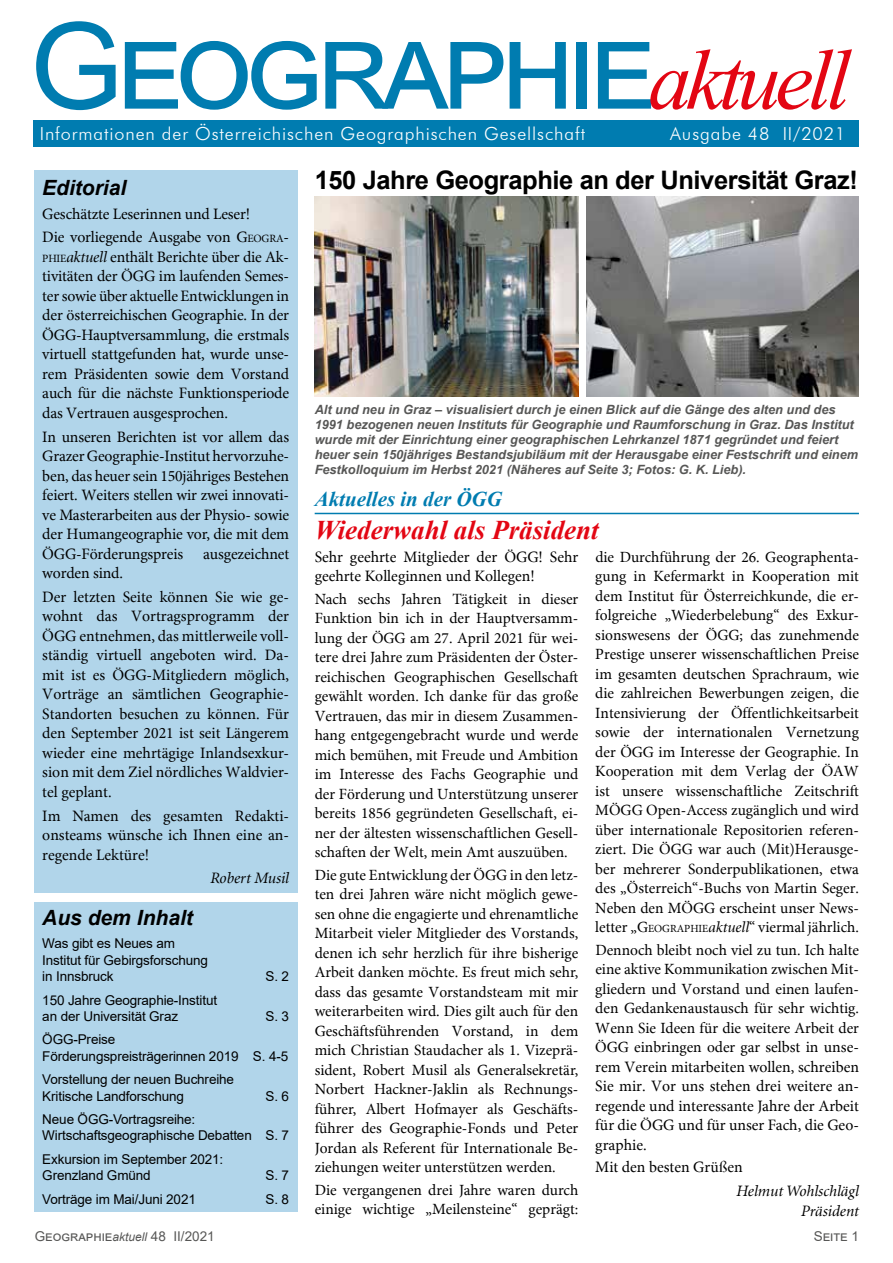
<style>
.page{position:relative;width:893px;height:1263px;background:#fff}
.page>*{position:absolute;margin:0;border:0;box-sizing:border-box;transform-origin:0 0}
.t1{font:120px "Arial";letter-spacing:-.06em;color:#007cb0}
.t2{font:italic 700 27px "Times New Roman";color:#e30613}
.t3{font:700 25.5px "Arial";letter-spacing:-.015em;color:#000}
.t4{font:italic 700 21px "Arial";color:#000}
.t5{font:italic 700 21px "Times New Roman";color:#007cb0}
.t6{font:300 18px "Futura BT";letter-spacing:.05em;color:#fff}
.t7{font:15.75px/19.5px "Minion";color:#000;text-align:justify}
.t8{font:italic 15.75px/19.8px "Minion";color:#000;text-align:right}
.t9{font:15.45px/19.5px "Minion";color:#000;text-align:justify}
.t10{font:13.5px/16.5px "Arial";letter-spacing:-.01em;color:#000}
.t11{font:13.5px "Arial";color:#575756}
.t12{font:italic 700 12.75px/15px "Arial";color:#575756}
.s1{font-family:"Times New Roman";font-style:italic;font-size:85.5px;color:#e30613}
.s2{font-style:inherit}
.s3{font-size:10.95px}
.s4{font-style:italic}
.s5{font-style:italic;font-size:12px}
.s6{font-size:10.8px}
.s7{font-size:15.75px}
</style>
<div class="page">
<div style="left:34px;top:171px;width:264px;height:722px;background:#b1d5ea"></div>
<div style="left:34px;top:120px;width:825px;height:27px;background:#007cb0"></div>
<div style="left:34px;top:902px;width:264px;height:310px;background:#b1d5ea"></div>
<hr style="left:315px;top:513px;width:544px;height:1px;background:#007cb0">
<img style="left:315px;top:197px;width:263px;height:200px">
<img style="left:587px;top:197px;width:272px;height:200px">
<h1 class="t1" style="left:30px;top:-16px;width:822px">Geographie<span class="s1">aktuell</span></h1>
<p class="t6" style="left:40px;top:122px;width:547px">Informationen der Österreichischen Geographischen Gesellschaft</p>
<p class="t6" style="left:670px;top:122px;width:177px">Ausgabe 48 II/2021</p>
<h3 class="t4" style="left:42px;top:173px;width:86px">Editorial</h3>
<p class="t7" style="left:42px;top:201px;width:248px;line-height:23.7px">Geschätzte Leserinnen und Leser!<br>Die vorliegende Ausgabe von <span class="s2">G</span><span class="s3">EOGRA</span><span class="s2">-</span></p>
<p class="t7" style="left:42px;top:247px;width:248px"><span class="s3">PHIE</span><span class="s4">aktuell</span> enthält Berichte über die Ak&shy;tivitäten der ÖGG im laufenden Semes&shy;ter sowie über aktuelle Entwicklungen in der österreichischen Geographie. In der ÖGG-Hauptversammlung, die erstmals virtuell stattgefunden hat, wurde unse&shy;rem Präsidenten sowie dem Vorstand auch für die nächste Funktionsperiode das Vertrauen ausgesprochen.</p>
<p class="t7" style="left:42px;top:427px;width:248px">In unseren Berichten ist vor allem das Grazer Geographie-Institut hervorzuhe&shy;ben, das heuer sein 150jähriges Bestehen feiert. Weiters stellen wir zwei innovati&shy;ve Masterarbeiten aus der Physio- sowie der Humangeographie vor, die mit dem ÖGG-Förderungspreis</p>
<p class="t7" style="left:203px;top:544px;width:87px">ausgezeichnet</p>
<p class="t7" style="left:42px;top:561px;width:248px;line-height:23.7px">worden sind.<br>Der letzten Seite können Sie wie ge-</p>
<p class="t7" style="left:42px;top:606px;width:248px">wohnt das Vortragsprogramm der ÖGG entnehmen, das mittlerweile voll&shy;ständig virtuell angeboten wird. Da&shy;mit ist es ÖGG-Mitgliedern möglich, Vorträge an sämtlichen Geographie-Standorten besuchen zu können. Für den September 2021 ist seit Längerem wieder eine mehrtägige Inlandsexkur&shy;sion mit dem Ziel nördliches Waldvier&shy;tel geplant.</p>
<p class="t7" style="left:42px;top:805px;width:248px">Im Namen des gesamten Redakti&shy;onsteams wünsche ich Ihnen eine an&shy;regende Lektüre!</p>
<p class="t8" style="left:210px;top:869px;width:80px">Robert Musil</p>
<h3 class="t4" style="left:42px;top:904px;width:152px">Aus dem Inhalt</h3>
<p class="t10" style="left:42px;top:935px;width:167px">Was gibt es Neues am<br>Institut für Gebirgsforschung in Innsbruck</p>
<p class="t10" style="left:266px;top:968px;width:25px">S. 2</p>
<p class="t10" style="left:42px;top:991px;width:176px">150 Jahre Geographie-Institut an der Universität Graz</p>
<p class="t10" style="left:266px;top:1008px;width:25px">S. 3</p>
<p class="t10" style="left:42px;top:1031px;width:247px">ÖGG-Preise<br>Förderungspreisträgerinnen 2019 S. 4-5</p>
<p class="t10" style="left:42px;top:1071px;width:193px">Vorstellung der neuen Buchreihe<br>Kritische Landforschung</p>
<p class="t10" style="left:266px;top:1087px;width:25px">S. 6</p>
<p class="t10" style="left:42px;top:1111px;width:248px">Neue ÖGG-Vortragsreihe:<br>Wirtschaftsgeographische Debatten S. 7</p>
<p class="t10" style="left:42px;top:1150px;width:182px">Exkursion im September 2021:<br>Grenzland Gmünd</p>
<p class="t10" style="left:266px;top:1167px;width:25px">S. 7</p>
<p class="t10" style="left:42px;top:1190px;width:155px">Vorträge im Mai/Juni 2021</p>
<p class="t10" style="left:266px;top:1190px;width:25px">S. 8</p>
<p class="t11" style="left:35px;top:1227px;width:181px">Geographie<span class="s5">aktuell</span> 48 II/2021</p>
<h3 class="t3" style="left:315px;top:162px;width:545px">150 Jahre Geographie an der Universität Graz!</h3>
<p class="t12" style="left:315px;top:403px;width:545px">Alt und neu in Graz – visualisiert durch je einen Blick auf die Gänge des alten und des 1991 bezogenen neuen Instituts für Geographie und Raumforschung in Graz. Das Institut wurde mit der Einrichtung einer geographischen Lehrkanzel 1871 gegründet und feiert heuer sein 150jähriges Bestandsjubiläum mit der Herausgabe einer Festschrift und einem Festkolloquium im Herbst 2021 (Näheres auf Seite 3; Fotos: G. K. Lieb).</p>
<h3 class="t5" style="left:315px;top:484px;width:189px">Aktuelles in der ÖGG</h3>
<h2 class="t2" style="left:315px;top:511px;width:286px">Wiederwahl als Präsident</h2>
<p class="t7" style="left:315px;top:547px;width:265px">Sehr geehrte Mitglieder der ÖGG! Sehr geehrte Kolleginnen und Kollegen!</p>
<p class="t9" style="left:315px;top:589px;width:265px">Nach sechs Jahren Tätigkeit in dieser Funktion bin ich in der Hauptversamm&shy;lung der ÖGG am 27. April 2021 für wei&shy;tere drei Jahre zum Präsidenten der Öster&shy;reichischen Geographischen Gesellschaft gewählt worden. Ich danke für das große Vertrauen, das mir in diesem Zusammen&shy;hang entgegengebracht wurde und werde mich bemühen, mit Freude und Ambition im Interesse des Fachs Geographie und der Förderung und Unterstützung unserer bereits 1856 gegründeten Gesellschaft, ei&shy;ner der ältesten wissenschaftlichen Gesell&shy;schaften der Welt, mein Amt auszuüben.</p>
<p class="t9" style="left:315px;top:865px;width:265px">Die gute Entwicklung der ÖGG in den letz&shy;ten drei Jahren wäre nicht möglich gewe&shy;sen ohne die engagierte und ehrenamtliche Mitarbeit vieler Mitglieder des Vorstands, denen ich sehr herzlich für ihre bisherige Arbeit danken möchte. Es freut mich sehr, dass das gesamte Vorstandsteam mit mir weiterarbeiten wird. Dies gilt auch für den Geschäftsführenden Vorstand, in dem mich Christian Staudacher als 1. Vizeprä&shy;sident, Robert Musil als Generalsekretär, Norbert Hackner-Jaklin als Rechnungs&shy;führer, Albert Hofmayer als Geschäfts&shy;führer des Geographie-Fonds und Peter Jordan als Referent für Internationale Be&shy;ziehungen weiter unterstützen werden.</p>
<p class="t9" style="left:315px;top:1180px;width:265px">Die vergangenen drei Jahre waren durch einige wichtige „Meilensteine“ geprägt:</p>
<p class="t9" style="left:595px;top:547px;width:265px">die Durchführung der 26. Geographenta&shy;gung in Kefermarkt in Kooperation mit dem Institut für Österreichkunde, die er&shy;folgreiche „Wiederbelebung“ des Exkur&shy;sionswesens der ÖGG; das zunehmende Prestige unserer wissenschaftlichen Preise im gesamten deutschen Sprachraum, wie die zahlreichen Bewerbungen zeigen, die Intensivierung der Öffentlichkeitsarbeit sowie der internationalen Vernetzung der ÖGG im Interesse der Geographie. In Kooperation mit dem Verlag der ÖAW ist unsere wissenschaftliche Zeitschrift MÖGG Open-Access zugänglich und wird über internationale Repositorien referen&shy;ziert. Die ÖGG war auch (Mit)Herausge&shy;ber mehrerer Sonderpublikationen, etwa des „Österreich“-Buchs von Martin Seger.<br>Neben den MÖGG erscheint unser News&shy;letter „<span class="s2">G</span><span class="s6">EOGRAPHIE</span><span class="s4">aktuell</span>“ viermal jährlich.</p>
<p class="t9" style="left:595px;top:940px;width:265px">Dennoch bleibt noch viel zu tun. Ich halte eine aktive Kommunikation zwischen Mit&shy;gliedern und Vorstand und einen laufen&shy;den Gedankenaustausch für sehr wichtig.<br>Wenn Sie Ideen für die weitere Arbeit der ÖGG einbringen oder gar s<span class="s7">elbst in unse-</span></p>
<p class="t7" style="left:595px;top:1057px;width:265px">rem Verein mitarbeiten wollen, schreiben Sie mir. Vor uns stehen drei weitere an&shy;regende und interessante Jahre der Arbeit für die ÖGG und für unser Fach, die Geo&shy;graphie.</p>
<p class="t7" style="left:595px;top:1157px;width:149px">Mit den besten Grüßen</p>
<p class="t8" style="left:736px;top:1182px;width:124px">Helmut Wohlschlägl<br>Präsident</p>
<p class="t11" style="left:814px;top:1227px;width:47px">Seite 1</p>
</div>
